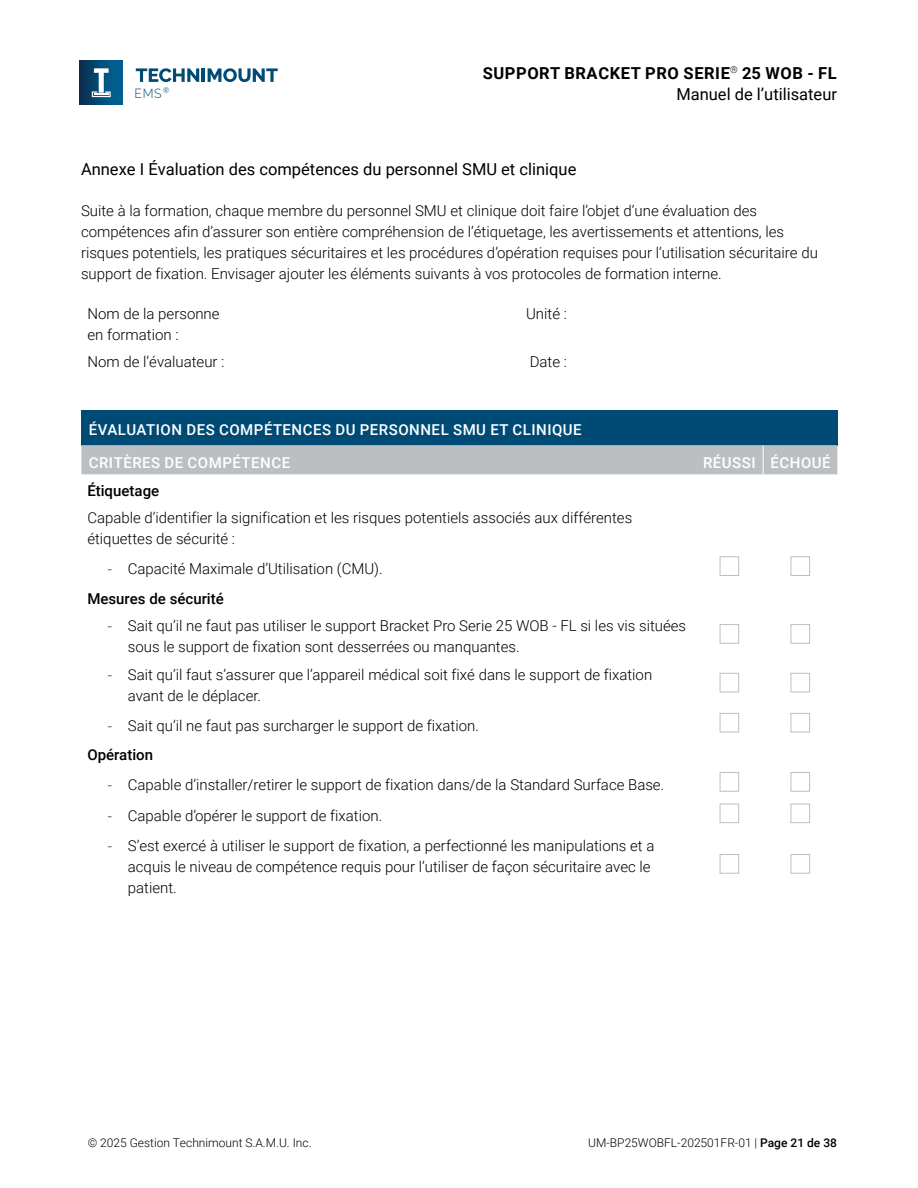
<style>
.page{position:relative;width:918px;height:1188px;background:#fff}
.page>*{position:absolute;margin:0;border:0;box-sizing:border-box;transform-origin:0 0}
.t1{font:16.5px "Roboto";color:#000}
.t2{font:700 16.5px/21px "Roboto";letter-spacing:.035em;color:#000;text-align:right}
.t3{font:300 15px/21px "Roboto";color:#000}
.t4{font:500 15px "Roboto";letter-spacing:.035em;color:#fff}
.t5{font:500 15px "Roboto";color:#000}
.t6{font:300 13.2px "Raleway";color:#004b75;scale:.93 1}
.t7{font:300 12px "Roboto";color:#000}
.s1{font-weight:400}
.s2{font-family:"Open Sans"}
.s3{font-weight:500}
</style>
<div class="page">
<svg style="left:136px;top:68px;width:63px;height:14px"></svg>
<hr style="left:202px;top:68px;width:3px;height:14px;background:#004b75">
<svg style="left:208px;top:68px;width:70px;height:14px"></svg>
<svg style="left:80px;top:61px;width:43px;height:43px"></svg>
<svg style="left:92px;top:68px;width:19px;height:29px"></svg>
<div style="left:81px;top:410px;width:756px;height:35px;background:#004b76"></div>
<div style="left:81px;top:445px;width:756px;height:29px;background:#bbbfc2"></div>
<div style="left:720px;top:556px;width:19px;height:20px;border:1px solid #bbbfc2"></div>
<div style="left:791px;top:556px;width:19px;height:20px;border:1px solid #bbbfc2"></div>
<div style="left:720px;top:624px;width:19px;height:20px;border:1px solid #bbbfc2"></div>
<div style="left:791px;top:624px;width:19px;height:20px;border:1px solid #bbbfc2"></div>
<div style="left:720px;top:673px;width:19px;height:19px;border:1px solid #bbbfc2"></div>
<div style="left:791px;top:673px;width:19px;height:19px;border:1px solid #bbbfc2"></div>
<div style="left:720px;top:713px;width:19px;height:19px;border:1px solid #bbbfc2"></div>
<div style="left:791px;top:713px;width:19px;height:19px;border:1px solid #bbbfc2"></div>
<div style="left:720px;top:772px;width:19px;height:20px;border:1px solid #bbbfc2"></div>
<div style="left:791px;top:772px;width:19px;height:20px;border:1px solid #bbbfc2"></div>
<div style="left:720px;top:804px;width:19px;height:19px;border:1px solid #bbbfc2"></div>
<div style="left:791px;top:804px;width:19px;height:19px;border:1px solid #bbbfc2"></div>
<div style="left:720px;top:854px;width:19px;height:20px;border:1px solid #bbbfc2"></div>
<div style="left:791px;top:854px;width:19px;height:20px;border:1px solid #bbbfc2"></div>
<p class="t6" style="left:135px;top:85px;width:39px">EMS <sup>®</sup></p>
<p class="t2" style="left:483px;top:62px;width:356px">SUPPORT BRACKET PRO SERIE<sup>®</sup> 25 WOB - FL<br><span class="s1">Manuel de l’utilisateur</span></p>
<p class="t1" style="left:81px;top:158px;width:497px">Annexe I Évaluation des compétences du personnel SMU et clinique</p>
<p class="t3" style="left:81px;top:200px;width:738px">Suite à la formation, chaque membre du personnel SMU et clinique doit faire l’objet d’une évaluation des compétences afin d’assurer son entière compréhension de l’étiquetage, les avertissements et attentions, les risques potentiels, les pratiques sécuritaires et les procédures d’opération requises pour l’utilisation sécuritaire du support de fixation. Envisager ajouter les éléments suivants à vos protocoles de formation interne.</p>
<p class="t3" style="left:88px;top:302px;width:134px">Nom de la personne en formation :</p>
<p class="t3" style="left:526px;top:302px;width:42px">Unité :</p>
<p class="t3" style="left:88px;top:351px;width:138px">Nom de l’évaluateur :</p>
<p class="t3" style="left:530px;top:351px;width:39px">Date :</p>
<p class="t4" style="left:89px;top:420px;width:282px">ÉVALUATION DES COMPÉTENCES DU personnel</p>
<p class="t4" style="left:453px;top:420px;width:68px">SMU et clini</p>
<p class="t4" style="left:552px;top:420px;width:21px">que</p>
<p class="t4" style="left:89px;top:452px;width:203px">CRITÈRES DE COMPÉTENCE</p>
<p class="t4" style="left:703px;top:452px;width:129px">RÉUSSI ÉCHOUÉ</p>
<p class="t5" style="left:87px;top:480px;width:73px">Étiquetage</p>
<p class="t3" style="left:87px;top:507px;width:546px">Capable d’identifier la signification et les risques potentiels associés aux différentes étiquettes de sécurité :</p>
<p class="t3" style="left:87px;top:553px;width:297px;line-height:29.5px;text-indent:20px"><span class="s2">-</span> Capacité Maximale d’Utilisation (CMU).<br><span class="s3">Mesures de sécurité</span></p>
<p class="t3" style="left:128px;top:615px;width:560px;text-indent:-20px"><span class="s2">-</span> Sait qu’il ne faut pas utiliser le support Bracket Pro Serie 25 WOB - FL si les vis situées sous le support de fixation sont desserrées ou manquantes.</p>
<p class="t3" style="left:128px;top:664px;width:526px;text-indent:-20px"><span class="s2">-</span> Sait qu’il faut s’assurer que l’appareil médical soit fixé dans le support de fixation avant de le déplacer.</p>
<p class="t3" style="left:87px;top:710px;width:393px;line-height:29.5px;text-indent:20px"><span class="s2">-</span> Sait qu’il ne faut pas surcharger le support de fixation.<br><span class="s3">Opération</span></p>
<p class="t3" style="left:108px;top:773px;width:558px"><span class="s2">-</span> Capable d’installer/retirer le support de fixation dans/de la Standard Surface Base.</p>
<p class="t3" style="left:108px;top:805px;width:276px"><span class="s2">-</span> Capable d’opérer le support de fixation.</p>
<p class="t3" style="left:128px;top:834px;width:528px;text-indent:-20px"><span class="s2">-</span> S’est exercé à utiliser le support de fixation, a perfectionné les manipulations et a acquis le niveau de compétence requis pour l’utiliser de façon sécuritaire avec le patient.</p>
<p class="t7" style="left:88px;top:1134px;width:225px">© 2025 Gestion Technimount S.A.M.U. Inc.</p>
<p class="t7" style="left:588px;top:1134px;width:250px">UM-BP25WOBFL-202501FR-01 | <span class="s3">Page 21 de 38</span></p>
</div>
